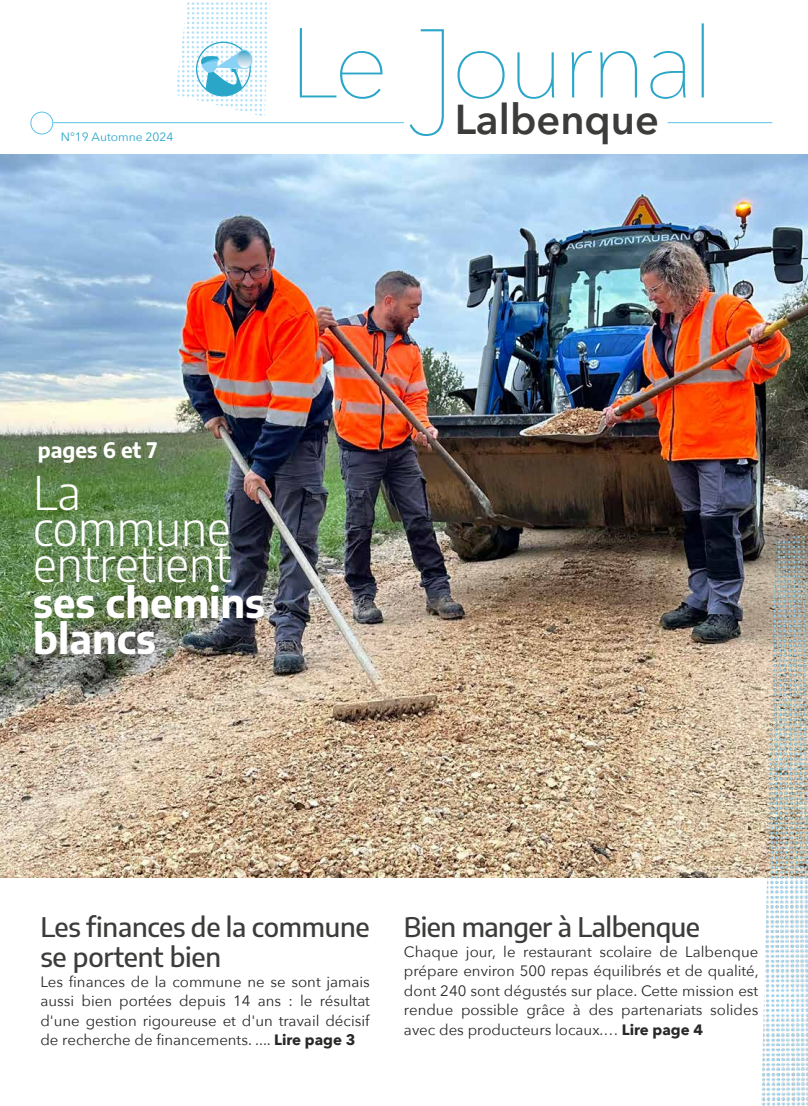
<style>
.page{position:relative;width:808px;height:1106px;background:#fff}
.page>*{position:absolute;margin:0;border:0;box-sizing:border-box;transform-origin:0 0}
.t1{font:300 46.5px/36px "Encode Sans";color:#fff}
.t2{font:600 41.7px "Avenir Next";color:#3c3c3b}
.t3{font:700 40.5px/36px "Encode Sans";color:#fff}
.t4{font:500 27px/30px "Encode Sans";letter-spacing:-.01em;color:#3c3c3b}
.t5{font:700 21px "Encode Sans";color:#fff}
.t6{font:15px/19.5px "Avenir Next";color:#282827;text-align:justify}
.t7{font:12px "Avenir Next";color:#2aa6c8}
.s1{font-weight:700}
</style>
<div class="page">
<img style="left:0;top:154px;width:808px;height:723px">
<svg style="left:300px;top:28px;width:82px;height:71px"></svg>
<svg style="left:410px;top:29px;width:34px;height:107px"></svg>
<svg style="left:457px;top:51px;width:48px;height:48px"></svg>
<svg style="left:517px;top:52px;width:37px;height:47px"></svg>
<svg style="left:572px;top:51px;width:20px;height:46px"></svg>
<svg style="left:600px;top:51px;width:37px;height:46px"></svg>
<svg style="left:650px;top:51px;width:36px;height:48px"></svg>
<svg style="left:702px;top:23px;width:2px;height:74px"></svg>
<hr style="left:668px;top:122px;width:104px;height:1px;background:#59c3e8">
<hr style="left:53px;top:122px;width:351px;height:1px;background:#59c3e8">
<div style="left:31px;top:112px;width:22px;height:22px;border:1px solid #59c3e8;border-radius:50%"></div>
<svg style="left:177px;top:2px;width:93px;height:114px"></svg>
<img style="left:761px;top:533px;width:47px;height:573px">
<p class="t7" style="left:61px;top:127px;width:114px">N°19 Automne 2024</p>
<h2 class="t2" style="left:455px;top:84px;width:206px">Lalbenque</h2>
<h3 class="t5" style="left:38px;top:434px;width:121px">pages 6 et 7</h3>
<h1 class="t1" style="left:33px;top:472px;width:200px">La commune entretient</h1>
<h3 class="t3" style="left:33px;top:582px;width:233px">ses chemins blancs</h3>
<h3 class="t4" style="left:40px;top:911px;width:331px">Les finances de la commune se portent bien</h3>
<p class="t6" style="left:40px;top:971px;width:331px">Les finances de la commune ne se sont jamais aussi bien portées depuis 14 ans : le résultat d'une gestion rigoureuse et d'un travail décisif de recherche de financements. .... <span class="s1">Lire page 3</span></p>
<h3 class="t4" style="left:404px;top:911px;width:298px">Bien manger à Lalbenque</h3>
<p class="t6" style="left:404px;top:941px;width:356px">Chaque jour, le restaurant scolaire de Lalbenque prépare environ 500 repas équilibrés et de qualité, dont 240 sont dégustés sur place. Cette mission est rendue possible grâce à des partenariats solides avec des producteurs locaux.… <span class="s1">Lire page 4</span></p>
</div>
